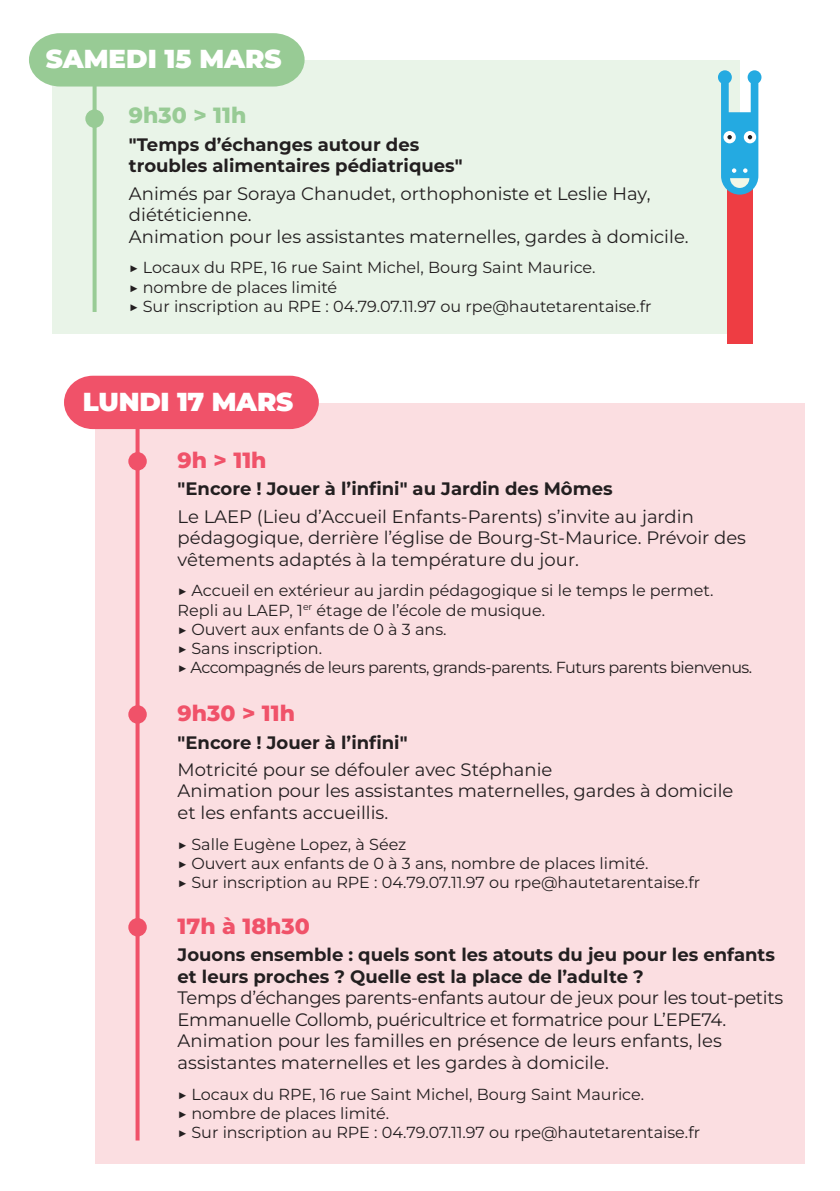
<style>
.page{position:relative;width:840px;height:1191px;background:#fff}
.page>*{position:absolute;margin:0;border:0;box-sizing:border-box;transform-origin:0 0}
.t1{font:900 26px "Montserrat";color:#fff}
.t2{font:800 22px "Montserrat";color:#f05269}
.t3{font:800 22px "Montserrat";color:#98cb95}
.t4{font:18px/21.6px "Montserrat";color:#231f20}
.t5{font:700 18px "Montserrat";color:#231f20}
.t6{font:18px/21.6px "Montserrat";letter-spacing:-.02em;color:#231f20}
.t7{font:16px "Montserrat";color:#231f20}
.t8{font:16px "Montserrat";letter-spacing:-.03em;color:#231f20}
</style>
<div class="page">
<div style="left:52px;top:60px;width:687px;height:273px;background:#e9f4e8"></div>
<div style="left:95px;top:403px;width:709px;height:761px;background:#fbdee1"></div>
<svg style="left:92px;top:87px;width:4px;height:225px"></svg>
<svg style="left:135px;top:429px;width:4px;height:711px;fill:#f05269"></svg>
<div style="left:85px;top:109px;width:19px;height:19px;background:#98cb95;border-radius:50%"></div>
<div style="left:128px;top:452px;width:19px;height:18px;background:#f05269;border-radius:50%"></div>
<div style="left:128px;top:705px;width:19px;height:18px;background:#f05269;border-radius:50%"></div>
<div style="left:128px;top:918px;width:19px;height:18px;background:#f05269;border-radius:50%"></div>
<svg style="left:29px;top:33px;width:275px;height:54px"></svg>
<div style="left:64px;top:376px;width:254px;height:53px;background:#f05269"></div>
<div style="left:726px;top:178px;width:26px;height:166px;background:#ee3d43"></div>
<svg style="left:718px;top:70px;width:43px;height:125px"></svg>
<p class="t1" style="left:46px;top:39px;width:237px">SAMEDI 15 MARS</p>
<p class="t3" style="left:129px;top:99px;width:119px">9h30 &gt; 11h</p>
<p class="t5" style="left:129px;top:131px;width:292px">ʺTemps d’échanges autour des</p>
<p class="t5" style="left:129px;top:153px;width:335px">troubles alimentaires pédiatriquesʺ</p>
<p class="t4" style="left:129px;top:182px;width:523px">Animés par Soraya Chanudet, orthophoniste et Leslie Hay, diététicienne.</p>
<p class="t4" style="left:129px;top:225px;width:561px">Animation pour les assistantes maternelles, gardes à domicile.</p>
<p class="t7" style="left:129px;top:257px;width:468px">▶ Locaux du RPE, 16 rue Saint Michel, Bourg Saint Maurice.</p>
<p class="t7" style="left:129px;top:276px;width:210px">▶ nombre de places limité</p>
<p class="t7" style="left:129px;top:295px;width:524px">▶ Sur inscription au RPE : 04.79.07.11.97 ou rpe@hautetarentaise.fr</p>
<p class="t1" style="left:83px;top:382px;width:212px">LUNDI 17 MARS</p>
<p class="t2" style="left:177px;top:444px;width:90px">9h &gt; 11h</p>
<p class="t5" style="left:177px;top:476px;width:436px">ʺEncore ! Jouer à l’infiniʺ au Jardin des Mômes</p>
<p class="t4" style="left:177px;top:505px;width:569px">Le LAEP (Lieu d’Accueil Enfants-Parents) s’invite au jardin pédagogique, derrière l’église de Bourg-St-Maurice. Prévoir des vêtements adaptés à la température du jour.</p>
<p class="t7" style="left:177px;top:580px;width:537px">▶ Accueil en extérieur au jardin pédagogique si le temps le permet.</p>
<p class="t7" style="left:177px;top:599px;width:369px">Repli au LAEP, 1<sup>er</sup> étage de l’école de musique.</p>
<p class="t7" style="left:177px;top:618px;width:270px">▶ Ouvert aux enfants de 0 à 3 ans.</p>
<p class="t7" style="left:177px;top:637px;width:146px">▶ Sans inscription.</p>
<p class="t8" style="left:177px;top:656px;width:576px">▶ Accompagnés de leurs parents, grands-parents. Futurs parents bienvenus.</p>
<p class="t2" style="left:177px;top:697px;width:119px">9h30 &gt; 11h</p>
<p class="t5" style="left:177px;top:729px;width:231px">ʺEncore ! Jouer à l’infiniʺ</p>
<p class="t4" style="left:177px;top:758px;width:376px">Motricité pour se défouler avec Stéphanie</p>
<p class="t4" style="left:177px;top:779px;width:557px">Animation pour les assistantes maternelles, gardes à domicile</p>
<p class="t4" style="left:177px;top:801px;width:212px">et les enfants accueillis.</p>
<p class="t7" style="left:177px;top:833px;width:230px">▶ Salle Eugène Lopez, à Séez</p>
<p class="t7" style="left:177px;top:852px;width:472px">▶ Ouvert aux enfants de 0 à 3 ans, nombre de places limité.</p>
<p class="t7" style="left:177px;top:871px;width:524px">▶ Sur inscription au RPE : 04.79.07.11.97 ou rpe@hautetarentaise.fr</p>
<p class="t2" style="left:177px;top:909px;width:134px">17h à 18h30</p>
<p class="t5" style="left:177px;top:941px;width:598px">Jouons ensemble : quels sont les atouts du jeu pour les enfants</p>
<p class="t5" style="left:177px;top:963px;width:467px">et leurs proches ? Quelle est la place de l’adulte ?</p>
<p class="t6" style="left:177px;top:986px;width:606px">Temps d’échanges parents-enfants autour de jeux pour les tout-petits<br>Emmanuelle Collomb, puéricultrice et formatrice pour L’EPE74.</p>
<p class="t4" style="left:177px;top:1029px;width:545px">Animation pour les familles en présence de leurs enfants, les assistantes maternelles et les gardes à domicile.</p>
<p class="t7" style="left:177px;top:1082px;width:468px">▶ Locaux du RPE, 16 rue Saint Michel, Bourg Saint Maurice.</p>
<p class="t7" style="left:177px;top:1102px;width:213px">▶ nombre de places limité.</p>
<p class="t7" style="left:177px;top:1121px;width:524px">▶ Sur inscription au RPE : 04.79.07.11.97 ou rpe@hautetarentaise.fr</p>
</div>
